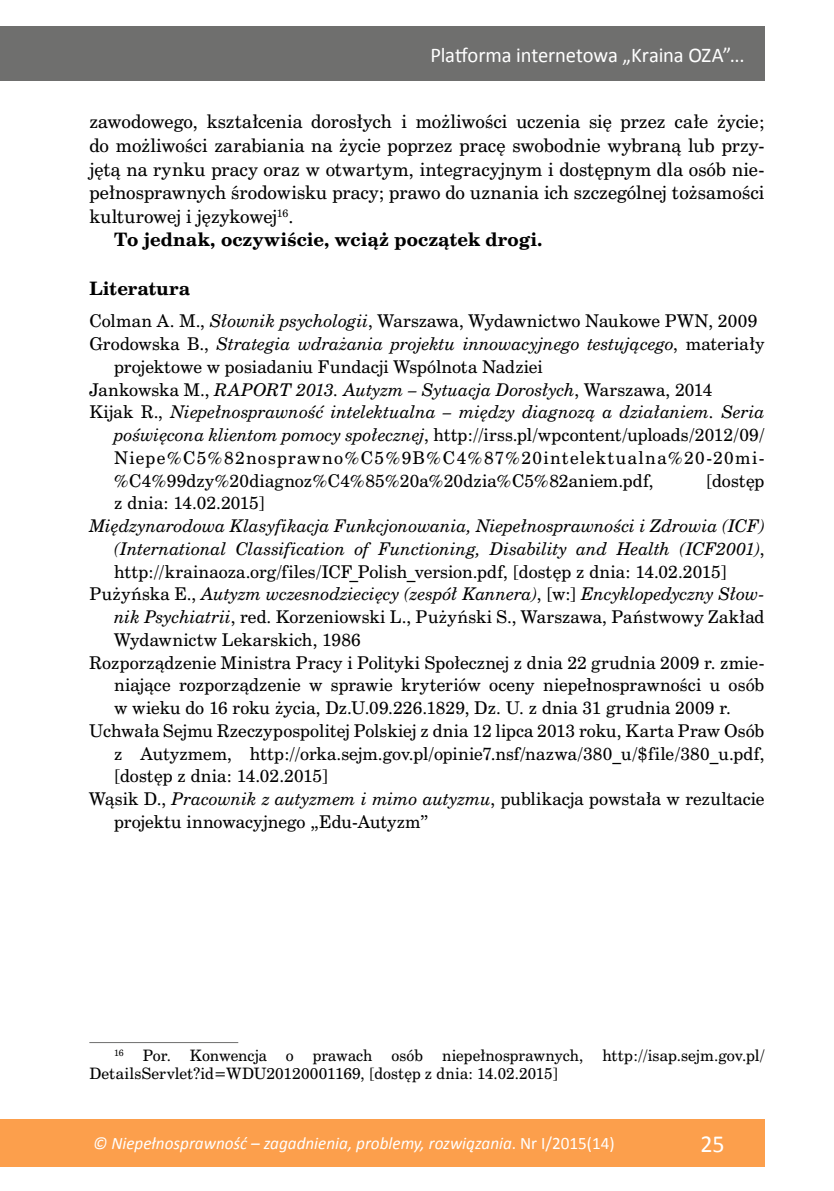
<style>
.page{position:relative;width:834px;height:1191px;background:#fff}
.page>*{position:absolute;margin:0;border:0;box-sizing:border-box;transform-origin:0 0}
.t1{font:24.5px "Calibri";color:#fff}
.t2{font:21px "Calibri";letter-spacing:-.005em;color:#fff}
.t3{font:17.5px "Cent Schbook PL";letter-spacing:.005em;color:#000}
.t4{font:italic 17.5px "Calibri";color:#fff}
.t5{font:700 17.5px "Cent Schbook PL";letter-spacing:.005em;color:#000}
.t6{font:16.62px "Cent Schbook PL";letter-spacing:.01em;color:#000}
.t7{font:italic 16.62px "Cent Schbook PL";color:#000}
.t8{font:16.62px "Cent Schbook PL";letter-spacing:.085em;color:#000}
.t9{font:14.88px "Cent Schbook PL";letter-spacing:.01em;color:#000}
.t10{font:8.75px "Cent Schbook PL";color:#000}
.s1{font-style:italic}
.s2{font-style:normal}
</style>
<div class="page">
<div style="left:0;top:1119px;width:764px;height:47px;background:#fc9f4c"></div>
<div style="left:0;top:26px;width:764px;height:55px;background:#6f6f6e"></div>
<hr style="left:89px;top:1042px;width:149px;height:1px;background:#6f6f6e">
<p class="t2" style="left:430px;top:40px;width:316px">Platforma internetowa „Kraina OZA”...</p>
<p class="t3" style="left:89px;top:110px;width:676px">zawodowego, kształcenia dorosłych i możliwości uczenia się przez całe życie;</p>
<p class="t3" style="left:89px;top:134px;width:676px">do możliwości zarabiania na życie poprzez pracę swobodnie wybraną lub przy-</p>
<p class="t3" style="left:89px;top:158px;width:676px">jętą na rynku pracy oraz w otwartym, integracyjnym i dostępnym dla osób nie-</p>
<p class="t3" style="left:89px;top:181px;width:676px">pełnosprawnych środowisku pracy; prawo do uznania ich szczególnej tożsamości</p>
<p class="t3" style="left:89px;top:205px;width:206px">kulturowej i językowej<sup>16</sup>.</p>
<p class="t5" style="left:114px;top:228px;width:430px">To jednak, oczywiście, wciąż początek drogi.</p>
<p class="t5" style="left:89px;top:276px;width:102px">Literatura</p>
<p class="t6" style="left:89px;top:310px;width:669px">Colman A. M., <span class="s1">Słownik psychologii</span>, Warszawa, Wydawnictwo Naukowe PWN, 2009</p>
<p class="t7" style="left:89px;top:333px;width:676px"><span class="s2">Grodowska B.,</span> Strategia wdrażania projektu innowacyjnego testującego<span class="s2">, materiały</span></p>
<p class="t6" style="left:114px;top:356px;width:430px">projektowe w posiadaniu Fundacji Wspólnota Nadziei</p>
<p class="t7" style="left:89px;top:378px;width:624px"><span class="s2">Jankowska M.,</span> RAPORT 2013. Autyzm – Sytuacja Dorosłych<span class="s2">, Warszawa, 2014</span></p>
<p class="t7" style="left:89px;top:401px;width:676px"><span class="s2">Kijak R.,</span> Niepełnosprawność intelektualna – między diagnozą a działaniem. Seria</p>
<p class="t6" style="left:114px;top:424px;width:651px"><span class="s1">poświęcona klientom pomocy społecznej</span>, http://irss.pl/wpcontent/uploads/2012/09/</p>
<p class="t8" style="left:114px;top:447px;width:651px">Niepe%C5%82nosprawno%C5%9B%C4%87%20intelektualna%20-20mi-</p>
<p class="t6" style="left:114px;top:469px;width:541px">%C4%99dzy%20diagnoz%C4%85%20a%20dzia%C5%82aniem.pdf,</p>
<p class="t6" style="left:706px;top:469px;width:60px">[dostęp</p>
<p class="t6" style="left:114px;top:492px;width:152px">z dnia: 14.02.2015]</p>
<p class="t7" style="left:89px;top:515px;width:676px">Międzynarodowa Klasyfikacja Funkcjonowania, Niepełnosprawności i Zdrowia (ICF)</p>
<p class="t7" style="left:114px;top:538px;width:651px">(International Classification of Functioning, Disability and Health (ICF2001)<span class="s2">,</span></p>
<p class="t6" style="left:114px;top:560px;width:614px">http://krainaoza.org/files/ICF_Polish_version.pdf, [dostęp z dnia: 14.02.2015]</p>
<p class="t7" style="left:89px;top:583px;width:676px"><span class="s2">Pużyńska E.,</span> Autyzm wczesnodziecięcy (zespół Kannera)<span class="s2">, [w:]</span> Encyklopedyczny Słow-</p>
<p class="t6" style="left:114px;top:606px;width:651px"><span class="s1">nik Psychiatrii</span>, red. Korzeniowski L., Pużyński S., Warszawa, Państwowy Zakład</p>
<p class="t6" style="left:114px;top:629px;width:248px">Wydawnictw Lekarskich, 1986</p>
<p class="t6" style="left:89px;top:651px;width:676px">Rozporządzenie Ministra Pracy i Polityki Społecznej z dnia 22 grudnia 2009 r. zmie-</p>
<p class="t6" style="left:114px;top:674px;width:651px">niające rozporządzenie w sprawie kryteriów oceny niepełnosprawności u osób</p>
<p class="t6" style="left:114px;top:697px;width:618px">w wieku do 16 roku życia, Dz.U.09.226.1829, Dz. U. z dnia 31 grudnia 2009 r.</p>
<p class="t6" style="left:89px;top:719px;width:676px">Uchwała Sejmu Rzeczypospolitej Polskiej z dnia 12 lipca 2013 roku, Karta Praw Osób</p>
<p class="t6" style="left:114px;top:742px;width:651px">z Autyzmem, http://orka.sejm.gov.pl/opinie7.nsf/nazwa/380_u/$file/380_u.pdf,</p>
<p class="t6" style="left:114px;top:765px;width:216px">[dostęp z dnia: 14.02.2015]</p>
<p class="t6" style="left:89px;top:788px;width:676px">Wąsik D., <span class="s1">Pracownik z autyzmem i mimo autyzmu</span>, publikacja powstała w rezultacie</p>
<p class="t6" style="left:114px;top:810px;width:316px">projektu innowacyjnego „Edu-Autyzm”</p>
<p class="t10" style="left:114px;top:1047px;width:11px">16</p>
<p class="t9" style="left:143px;top:1045px;width:30px">Por.</p>
<p class="t9" style="left:190px;top:1045px;width:79px">Konwencja</p>
<p class="t9" style="left:286px;top:1045px;width:9px">o</p>
<p class="t9" style="left:313px;top:1045px;width:61px">prawach</p>
<p class="t9" style="left:391px;top:1045px;width:33px">osób</p>
<p class="t9" style="left:442px;top:1045px;width:143px">niepełnosprawnych,</p>
<p class="t9" style="left:602px;top:1045px;width:163px">http://isap.sejm.gov.pl/</p>
<p class="t9" style="left:89px;top:1064px;width:470px">DetailsServlet?id=WDU20120001169, [dostęp z dnia: 14.02.2015]</p>
<p class="t4" style="left:93px;top:1131px;width:523px">© Niepełnosprawność – zagadnienia, problemy, rozwiązania<span class="s2">. Nr I/2015(14)</span></p>
<h1 class="t1" style="left:700px;top:1126px;width:26px">25</h1>
</div>
